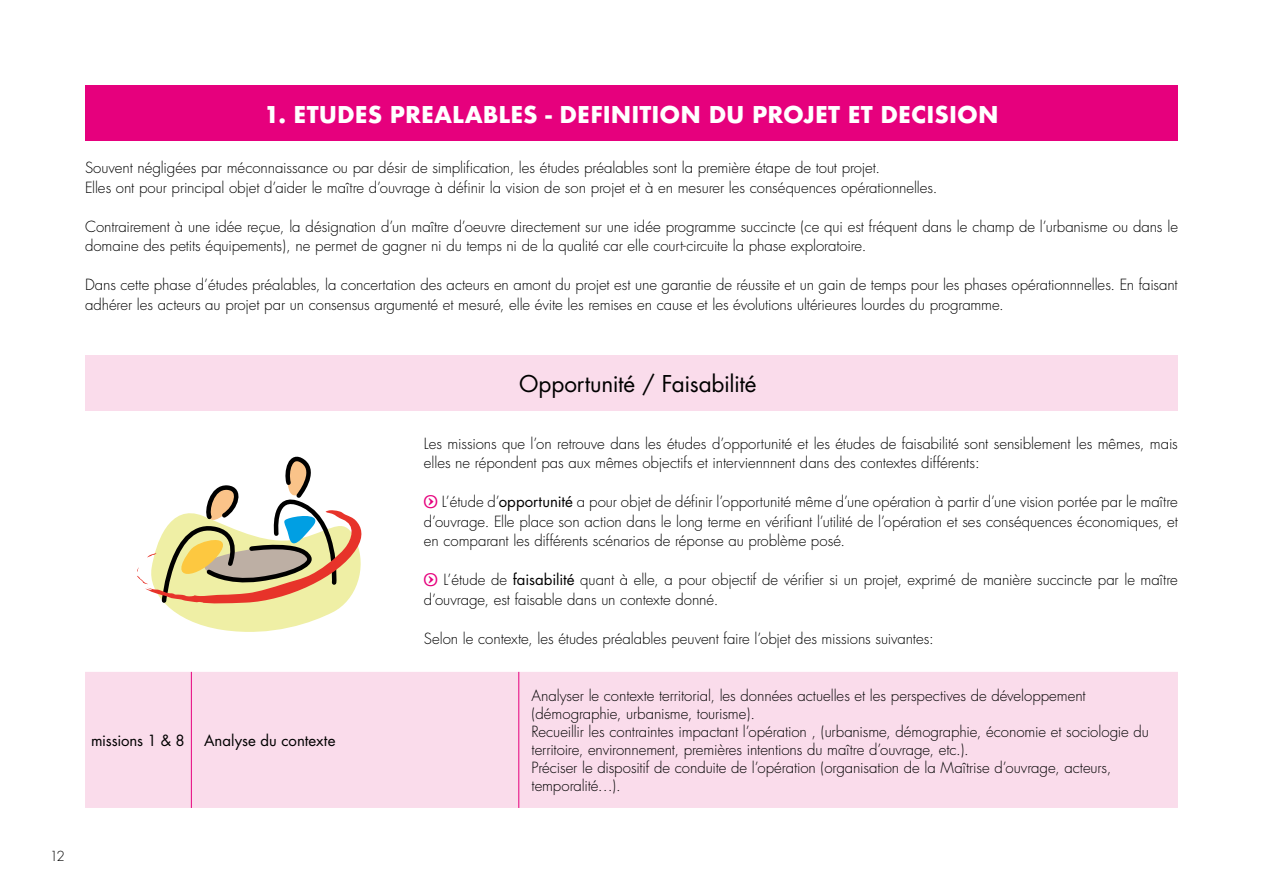
<style>
.page{position:relative;width:1263px;height:893px;background:#fff}
.page>*{position:absolute;margin:0;border:0;box-sizing:border-box;transform-origin:0 0}
.t1{font:700 22.5px "Futura";color:#fff}
.t2{font:22.5px "Futura";letter-spacing:-.01em;color:#000}
.t3{font:300 15px/19.5px "Futura";letter-spacing:-.005em;color:#000}
.t4{font:15px "Futura";color:#000}
.t5{font:15px "Futura";letter-spacing:-.02em;color:#000}
.t6{font:300 13.5px "Futura";color:#000}
.s1{font-family:"Bienvenue Picto Beta";font-weight:400;color:#e6007d}
.s2{font-weight:400}
</style>
<div class="page">
<svg style="left:137px;top:456px;width:225px;height:176px"></svg>
<div style="left:85px;top:356px;width:1093px;height:55px;background:#fadceb"></div>
<div style="left:85px;top:672px;width:1093px;height:136px;background:#fadceb"></div>
<hr style="left:191px;top:672px;width:1px;height:136px;background:#e6007d">
<hr style="left:518px;top:672px;width:1px;height:136px;background:#e6007d">
<div style="left:85px;top:85px;width:1093px;height:55px;background:#e6007d"></div>
<h1 class="t1" style="left:264px;top:98px;width:736px">1. ETUDES PREALABLES - DEFINITION DU PROJET ET DECISION</h1>
<p class="t3" style="left:85px;top:158px;width:854px">Souvent négligées par méconnaissance ou par désir de simplification, les études préalables sont la première étape de tout projet.<br>Elles ont pour principal objet d’aider le maître d’ouvrage à définir la vision de son projet et à en mesurer les conséquences opérationnelles.</p>
<p class="t3" style="left:85px;top:217px;width:1094px">Contrairement à une idée reçue, la désignation d’un maître d’oeuvre directement sur une idée programme succincte (ce qui est fréquent dans le champ de l’urbanisme ou dans le domaine des petits équipements), ne permet de gagner ni du temps ni de la qualité car elle court-circuite la phase exploratoire.</p>
<p class="t3" style="left:85px;top:275px;width:1094px">Dans cette phase d’études préalables, la concertation des acteurs en amont du projet est une garantie de réussite et un gain de temps pour les phases opérationnnelles. En faisant adhérer les acteurs au projet par un consensus argumenté et mesuré, elle évite les remises en cause et les évolutions ultérieures lourdes du programme.</p>
<p class="t5" style="left:91px;top:731px;width:95px">missions 1 &amp; 8</p>
<p class="t4" style="left:204px;top:731px;width:133px">Analyse du contexte</p>
<p class="t6" style="left:50px;top:848px;width:17px">12</p>
<h1 class="t2" style="left:519px;top:369px;width:239px">Opportunité / Faisabilité</h1>
<p class="t3" style="left:424px;top:434px;width:755px">Les missions que l’on retrouve dans les études d’opportunité et les études de faisabilité sont sensiblement les mêmes, mais elles ne répondent pas aux mêmes objectifs et interviennnent dans des contextes différents:</p>
<p class="t3" style="left:424px;top:492px;width:755px;text-align:justify"><span class="s1">q</span> L’étude d’<span class="s2">opportunité</span> a pour objet de définir l’opportunité même d’une opération à partir d’une vision portée par le maître d’ouvrage. Elle place son action dans le long terme en vérifiant l’utilité de l’opération et ses conséquences économiques, et en comparant les différents scénarios de réponse au problème posé.</p>
<p class="t3" style="left:424px;top:570px;width:755px"><span class="s1">q</span> L’étude de <span class="s2">faisabilité</span> quant à elle, a pour objectif de vérifier si un projet, exprimé de manière succincte par le maître d’ouvrage, est faisable dans un contexte donné.</p>
<p class="t3" style="left:424px;top:629px;width:511px">Selon le contexte, les études préalables peuvent faire l’objet des missions suivantes:</p>
<p class="t3" style="left:532px;top:687px;width:619px;line-height:18px">Analyser le contexte territorial, les données actuelles et les perspectives de développement (démographie, urbanisme, tourisme).<br>Recueillir les contraintes impactant l’opération , (urbanisme, démographie, économie et sociologie du territoire, environnement, premières intentions du maître d’ouvrage, etc.).<br>Préciser le dispositif de conduite de l’opération (organisation de la Maîtrise d’ouvrage, acteurs, temporalité…).</p>
</div>
